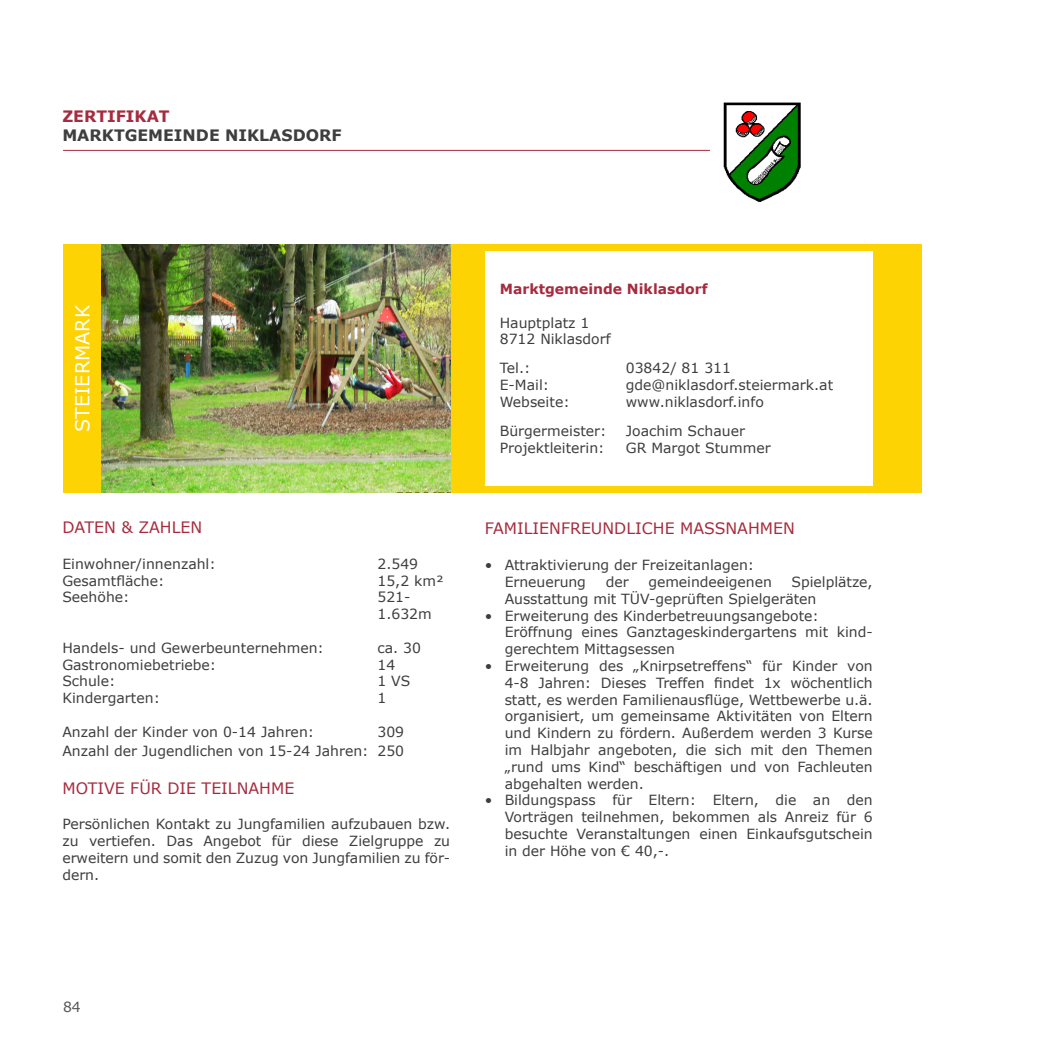
<style>
.page{position:relative;width:1042px;height:1042px;background:#fff}
.page>*{position:absolute;margin:0;border:0;box-sizing:border-box;transform-origin:0 0}
.t1{font:19.25px "Verdana";color:#fff}
.ueber_fliesstext{font:15.75px "Verdana";color:#a62b3e}
.t2{font:700 15.75px "Verdana";color:#3e3e3f}
.t3{font:700 15.75px "Verdana";color:#a62b3e}
.fliesstext_einruecku{font:14px/16.8px "Verdana";color:#3e3e3f}
.fliesstext{font:14px/16.8px "Verdana";letter-spacing:-.005em;color:#3e3e3f;text-align:justify}
.t4{font:700 14px "Verdana";color:#a62b3e}
.t5{font:14px "Verdana";color:#57585a}
</style>
<div class="page">
<div style="left:63px;top:244px;width:858px;height:248px;background:#fed304"></div>
<div style="left:485px;top:251px;width:388px;height:234px;background:#fff"></div>
<hr style="left:63px;top:150px;width:699px;height:1px;background:#a62b3e">
<div style="left:710px;top:94px;width:105px;height:112px;background:#fff"></div>
<img style="left:101px;top:244px;width:350px;height:248px">
<img style="left:723px;top:102px;width:78px;height:100px">
<p class="t3" style="left:62px;top:105px;width:109px">ZERTIFIKAT</p>
<p class="t2" style="left:62px;top:124px;width:281px">MARKTGEMEINDE NIKLASDORF</p>
<p class="t1" style="left:69px;top:432px;width:128px;rotate:-90deg">STEIERMARK</p>
<p class="ueber_fliesstext" style="left:62px;top:516px;width:141px">DATEN &amp; ZAHLEN</p>
<p class="fliesstext_einruecku" style="left:62px;top:555px;width:155px">Einwohner/innenzahl:</p>
<p class="fliesstext_einruecku" style="left:377px;top:555px;width:42px">2.549</p>
<p class="fliesstext_einruecku" style="left:62px;top:572px;width:104px">Gesamtfläche:</p>
<p class="fliesstext_einruecku" style="left:377px;top:572px;width:68px">15,2 km²</p>
<p class="fliesstext_einruecku" style="left:62px;top:589px;width:69px">Seehöhe:</p>
<p class="fliesstext_einruecku" style="left:377px;top:589px;width:56px">521-<br>1.632m</p>
<p class="fliesstext_einruecku" style="left:62px;top:639px;width:263px">Handels- und Gewerbeunternehmen:</p>
<p class="fliesstext_einruecku" style="left:377px;top:639px;width:45px">ca. 30</p>
<p class="fliesstext_einruecku" style="left:62px;top:656px;width:155px">Gastronomiebetriebe:</p>
<p class="fliesstext_einruecku" style="left:377px;top:656px;width:19px">14</p>
<p class="fliesstext_einruecku" style="left:62px;top:673px;width:55px">Schule:</p>
<p class="fliesstext_einruecku" style="left:377px;top:673px;width:34px">1 VS</p>
<p class="fliesstext_einruecku" style="left:62px;top:689px;width:99px">Kindergarten:</p>
<p class="fliesstext_einruecku" style="left:377px;top:689px;width:10px">1</p>
<p class="fliesstext_einruecku" style="left:62px;top:723px;width:253px">Anzahl der Kinder von 0-14 Jahren:</p>
<p class="fliesstext_einruecku" style="left:377px;top:723px;width:28px">309</p>
<p class="fliesstext_einruecku" style="left:62px;top:742px;width:343px">Anzahl der Jugendlichen von 15-24 Jahren: 250</p>
<p class="ueber_fliesstext" style="left:62px;top:777px;width:233px">MOTIVE FÜR DIE TEILNAHME</p>
<p class="fliesstext" style="left:62px;top:815px;width:389px">Persönlichen Kontakt zu Jungfamilien aufzubauen bzw. zu vertiefen. Das Angebot für diese Zielgruppe zu erweitern und somit den Zuzug von Jungfamilien zu för&shy;dern.</p>
<p class="t4" style="left:500px;top:279px;width:209px">Marktgemeinde Niklasdorf</p>
<p class="fliesstext_einruecku" style="left:500px;top:314px;width:91px">Hauptplatz 1</p>
<p class="fliesstext_einruecku" style="left:500px;top:331px;width:112px">8712 Niklasdorf</p>
<p class="fliesstext_einruecku" style="left:500px;top:360px;width:32px">Tel.:</p>
<p class="fliesstext_einruecku" style="left:626px;top:360px;width:107px">03842/ 81 311</p>
<p class="fliesstext_einruecku" style="left:500px;top:376px;width:51px">E-Mail:</p>
<p class="fliesstext_einruecku" style="left:626px;top:376px;width:209px">gde@niklasdorf.steiermark.at</p>
<p class="fliesstext_einruecku" style="left:500px;top:393px;width:71px">Webseite:</p>
<p class="fliesstext_einruecku" style="left:626px;top:393px;width:140px">www.niklasdorf.info</p>
<p class="fliesstext_einruecku" style="left:500px;top:422px;width:108px">Bürgermeister:</p>
<p class="fliesstext_einruecku" style="left:626px;top:422px;width:121px">Joachim Schauer</p>
<p class="fliesstext_einruecku" style="left:500px;top:439px;width:106px">Projektleiterin:</p>
<p class="fliesstext_einruecku" style="left:626px;top:439px;width:146px">GR Margot Stummer</p>
<p class="ueber_fliesstext" style="left:485px;top:518px;width:311px">FAMILIENFREUNDLICHE MASSNAHMEN</p>
<p class="fliesstext_einruecku" style="left:485px;top:556px;width:271px">• Attraktivierung der Freizeitanlagen:</p>
<p class="fliesstext_einruecku" style="left:505px;top:573px;width:83px">Erneuerung</p>
<p class="fliesstext_einruecku" style="left:606px;top:573px;width:24px">der</p>
<p class="fliesstext_einruecku" style="left:648px;top:573px;width:125px">gemeindeeigenen</p>
<p class="fliesstext_einruecku" style="left:505px;top:573px;width:369px;text-indent:287px">Spielplätze,<br>Ausstattung mit TÜV-geprüften Spielgeräten</p>
<p class="fliesstext_einruecku" style="left:485px;top:607px;width:335px">• Erweiterung des Kinderbetreuungsangebote:</p>
<p class="fliesstext_einruecku" style="left:505px;top:624px;width:369px">Eröffnung eines Ganztageskindergartens mit kind&shy;gerechtem Mittagsessen</p>
<p class="fliesstext_einruecku" style="left:505px;top:657px;width:369px;text-align:justify;text-indent:-20px">• Erweiterung des „Knirpsetreffens“ für Kinder von 4-8 Jahren: Dieses Treffen findet 1x wöchentlich statt, es werden Familienausflüge, Wettbewerbe u.ä. organisiert, um gemeinsame Aktivitäten von Eltern und Kindern zu fördern. Außerdem werden 3 Kurse im Halbjahr angeboten, die sich mit den Themen „rund ums Kind“ beschäftigen und von Fachleuten abgehalten werden.</p>
<p class="fliesstext_einruecku" style="left:505px;top:792px;width:369px;text-align:justify;text-indent:-20px">• Bildungspass für Eltern: Eltern, die an den Vorträgen teilnehmen, bekommen als Anreiz für 6 besuchte Veranstaltungen einen Einkaufsgutschein in der Höhe von € 40,-.</p>
<p class="t5" style="left:63px;top:997px;width:19px">84</p>
</div>
